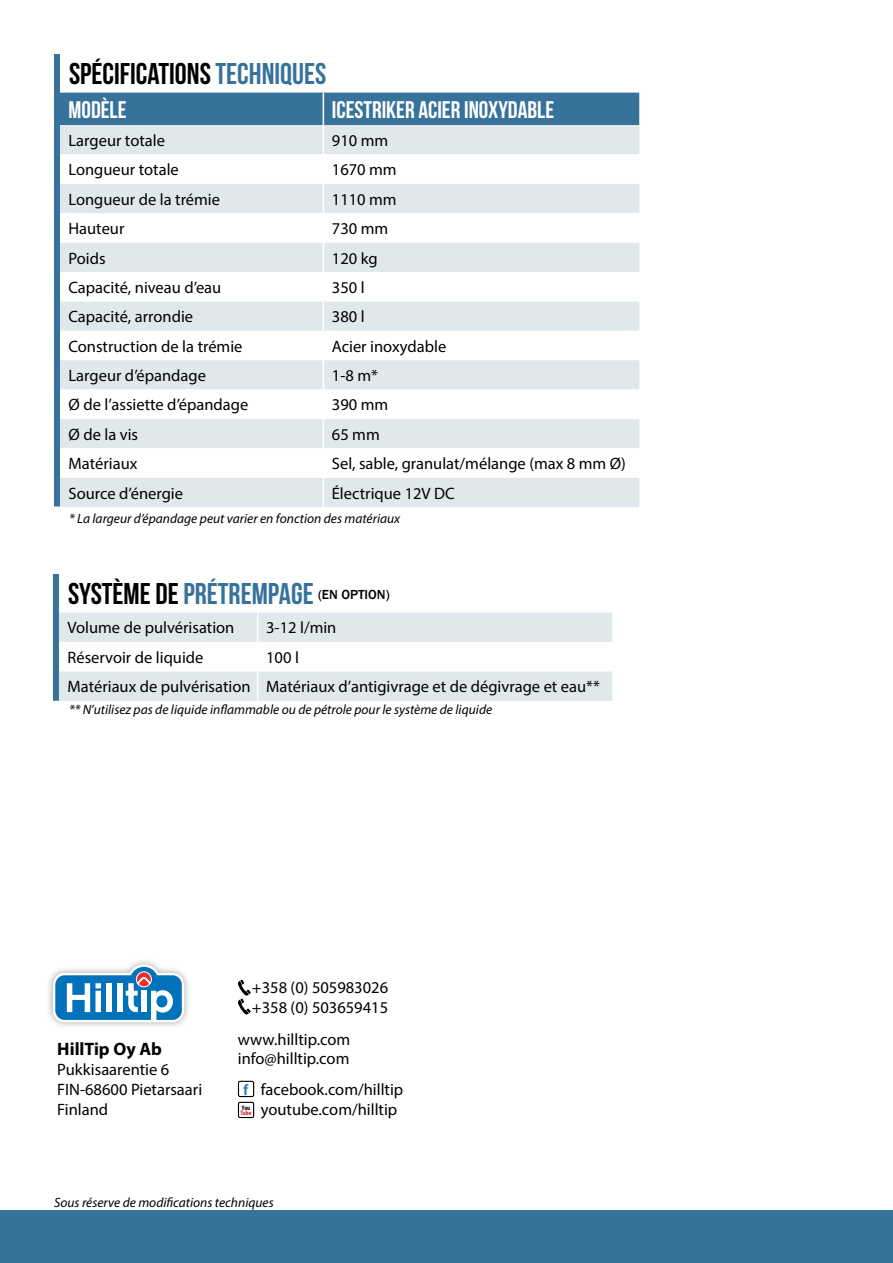
<style>
.page{position:relative;width:893px;height:1263px;background:#fff}
.page>*{position:absolute;margin:0;border:0;box-sizing:border-box;transform-origin:0 0}
.t1{font:30px "Bebas Neue";color:#000}
.t2{font:30px "Bebas Neue";color:#37729b}
.t3{font:24px "Bebas Neue";color:#fff}
.t4{font:700 18px "Myriad Pro";color:#000}
.t5{font:16.5px/19.8px "Myriad Pro";color:#000}
.t6{font:700 condensed 15.75px "Myriad Pro";color:#2d7abf}
.t7{font:italic 13.5px "Myriad Pro";color:#000}
.t8{font:500 13.5px "Franklin Gothic";color:#000}
.t9{font:700 condensed 6.6px "Myriad Pro";color:#d2232a}
.t10{font:700 condensed 6.6px "Myriad Pro";color:#000}
.s1{color:#37729b}
.s2{color:#000}
</style>
<div class="page">
<div style="left:0;top:1210px;width:893px;height:53px;background:#37729b"></div>
<svg style="left:238px;top:980px;width:13px;height:35px"></svg>
<div style="left:46px;top:957px;width:146px;height:73px;background:#000;opacity:.37"></div>
<svg style="left:53px;top:964px;width:131px;height:58px"></svg>
<div style="left:238px;top:1081px;width:16px;height:16px;border:1px solid #000;border-radius:2px"></div>
<div style="left:238px;top:1102px;width:16px;height:16px;border:1px solid #000;border-radius:2px"></div>
<div style="left:60px;top:478px;width:579px;height:29px;background:#e1e8ec"></div>
<svg style="left:60px;top:184px;width:579px;height:264px;fill:#e1e8ec"></svg>
<svg style="left:60px;top:93px;width:579px;height:61px;background:#88aac1"></svg>
<svg style="left:323px;top:184px;width:1px;height:29px"></svg>
<hr style="left:323px;top:213px;width:1px;height:30px;background:#fff">
<svg style="left:323px;top:243px;width:1px;height:58px"></svg>
<hr style="left:323px;top:301px;width:1px;height:30px;background:#fff">
<svg style="left:323px;top:331px;width:1px;height:58px"></svg>
<hr style="left:323px;top:389px;width:1px;height:30px;background:#fff">
<svg style="left:323px;top:419px;width:1px;height:29px"></svg>
<svg style="left:323px;top:478px;width:1px;height:29px"></svg>
<div style="left:54px;top:54px;width:6px;height:452px;background:#37729b"></div>
<div style="left:59px;top:612px;width:553px;height:89px;background:#e1e8ec"></div>
<hr style="left:257px;top:612px;width:1px;height:30px;background:#fff">
<svg style="left:59px;top:642px;width:553px;height:29px"></svg>
<hr style="left:257px;top:671px;width:1px;height:30px;background:#fff">
<div style="left:53px;top:574px;width:6px;height:127px;background:#37729b"></div>
<h1 class="t1" style="left:69px;top:57px;width:259px">SPÉCIFICATIONS <span class="s1">TECHNIQUES</span></h1>
<h2 class="t3" style="left:69px;top:96px;width:60px">MODÈLE</h2>
<h2 class="t3" style="left:332px;top:96px;width:224px">ICESTRIKER ACIER INOXYDABLE</h2>
<p class="t5" style="left:69px;top:130px;width:98px">Largeur totale</p>
<p class="t5" style="left:332px;top:130px;width:58px">910 mm</p>
<p class="t5" style="left:69px;top:160px;width:112px">Longueur totale</p>
<p class="t5" style="left:332px;top:160px;width:66px">1670 mm</p>
<p class="t5" style="left:69px;top:189px;width:153px">Longueur de la trémie</p>
<p class="t5" style="left:332px;top:189px;width:66px">1110 mm</p>
<p class="t5" style="left:69px;top:218px;width:57px">Hauteur</p>
<p class="t5" style="left:332px;top:218px;width:58px">730 mm</p>
<p class="t5" style="left:69px;top:248px;width:39px">Poids</p>
<p class="t5" style="left:332px;top:248px;width:47px">120 kg</p>
<p class="t5" style="left:69px;top:277px;width:154px">Capacité, niveau d’eau</p>
<p class="t5" style="left:332px;top:277px;width:34px">350 l</p>
<p class="t5" style="left:69px;top:307px;width:126px">Capacité, arrondie</p>
<p class="t5" style="left:332px;top:307px;width:34px">380 l</p>
<p class="t5" style="left:69px;top:336px;width:175px">Construction de la trémie</p>
<p class="t5" style="left:332px;top:336px;width:116px">Acier inoxydable</p>
<p class="t5" style="left:69px;top:365px;width:139px">Largeur d’épandage</p>
<p class="t5" style="left:332px;top:365px;width:48px">1-8 m*</p>
<p class="t5" style="left:69px;top:395px;width:181px">Ø de l’assiette d’épandage</p>
<p class="t5" style="left:332px;top:395px;width:58px">390 mm</p>
<p class="t5" style="left:69px;top:424px;width:71px">Ø de la vis</p>
<p class="t5" style="left:332px;top:424px;width:49px">65 mm</p>
<p class="t5" style="left:69px;top:453px;width:70px">Matériaux</p>
<p class="t5" style="left:332px;top:453px;width:295px">Sel, sable, granulat/mélange (max 8 mm Ø)</p>
<p class="t5" style="left:69px;top:483px;width:116px">Source d’énergie</p>
<p class="t5" style="left:332px;top:483px;width:125px">Électrique 12V DC</p>
<p class="t7" style="left:69px;top:510px;width:333px">* La largeur d’épandage peut varier en fonction des matériaux</p>
<h1 class="t2" style="left:68px;top:577px;width:247px"><span class="s2">SYSTÈME DE</span> PRÉTREMPAGE</h1>
<p class="t8" style="left:318px;top:586px;width:73px">(EN OPTION)</p>
<p class="t5" style="left:67px;top:618px;width:168px">Volume de pulvérisation</p>
<p class="t5" style="left:266px;top:618px;width:72px">3-12 l/min</p>
<p class="t5" style="left:67px;top:647px;width:138px">Réservoir de liquide</p>
<p class="t5" style="left:67px;top:642px;width:534px;line-height:29.4px;text-indent:199px">100 l<br>Matériaux de pulvérisation Matériaux d’antigivrage et de dégivrage et eau**</p>
<p class="t7" style="left:69px;top:701px;width:425px">** N’utilisez pas de liquide inflammable ou de pétrole pour le système de liquide</p>
<p class="t4" style="left:57px;top:1037px;width:106px">HillTip Oy Ab</p>
<p class="t5" style="left:57px;top:1059px;width:146px">Pukkisaarentie 6<br>FIN-68600 Pietarsaari<br>Finland</p>
<p class="t5" style="left:252px;top:977px;width:138px">+358 (0) 505983026 +358 (0) 503659415</p>
<p class="t5" style="left:238px;top:1029px;width:114px">www.hilltip.com info@hilltip.com</p>
<p class="t6" style="left:243px;top:1080px;width:6px">f</p>
<p class="t10" style="left:242px;top:1103px;width:10px">You</p>
<p class="t9" style="left:240px;top:1109px;width:13px">Tube</p>
<p class="t5" style="left:261px;top:1079px;width:144px">facebook.com/hilltip youtube.com/hilltip</p>
<p class="t7" style="left:54px;top:1194px;width:221px">Sous réserve de modifications techniques</p>
</div>
